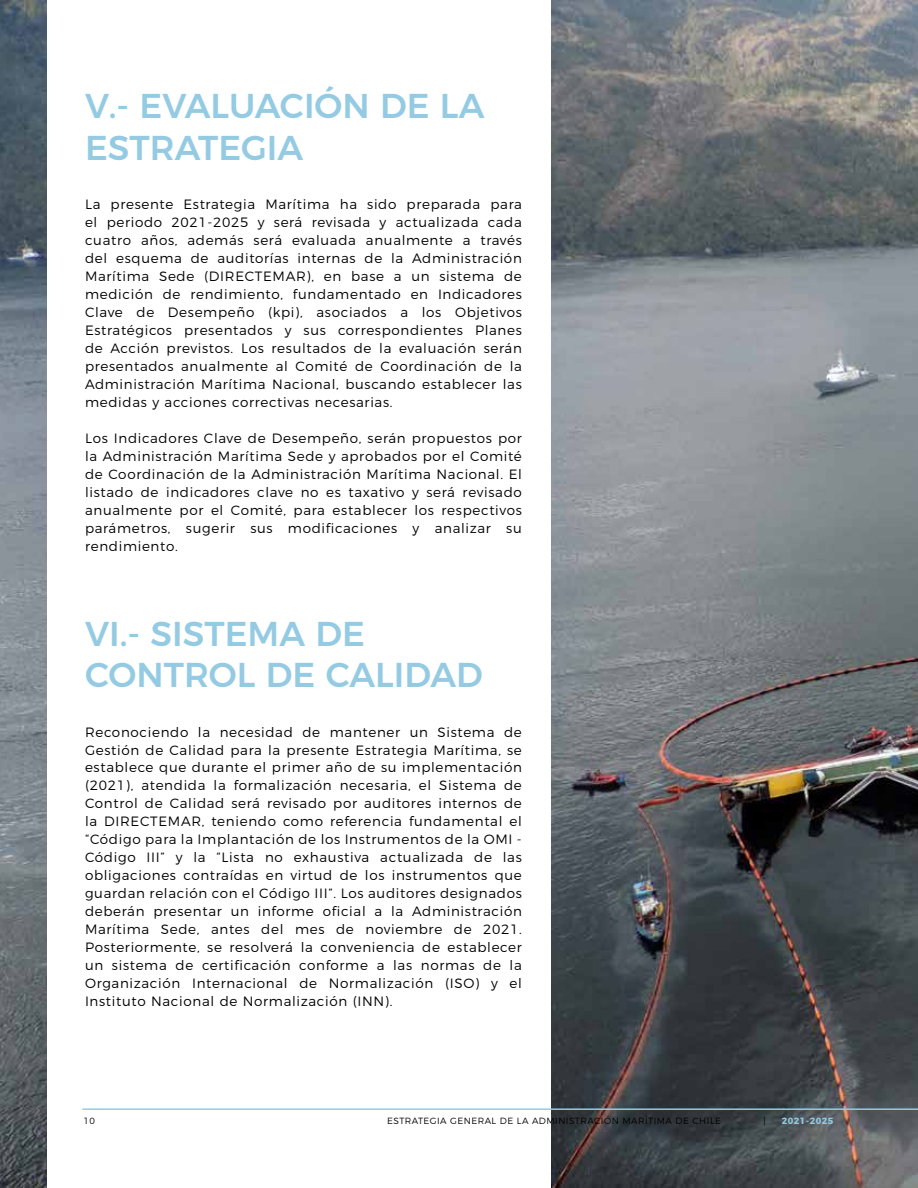
<style>
.page{position:relative;width:918px;height:1188px;background:#fff}
.page>*{position:absolute;margin:0;border:0;box-sizing:border-box;transform-origin:0 0}
.t1{font:500 34.5px/41.4px "Montserrat";color:#94cbe3}
.t2{font:300 13.5px/18px "Montserrat";letter-spacing:.05em;color:#000;text-align:justify}
.t3{font:300 9px "Montserrat";letter-spacing:.05em;color:#000}
.t4{font:700 9px "Montserrat";letter-spacing:.05em;color:#94cbe3}
</style>
<div class="page">
<img style="left:0;top:0;width:46px;height:1188px">
<img style="left:552px;top:0;width:366px;height:1188px">
<hr style="left:82px;top:1108px;width:836px;height:2px;background:#94cbe3">
<h1 class="t1" style="left:85px;top:83px;width:401px">V.- EVALUACIÓN DE LA<br>ESTRATEGIA</h1>
<p class="t2" style="left:85px;top:194px;width:438px">La presente Estrategia Marítima ha sido preparada para el periodo 2021-2025 y será revisada y actualizada cada cuatro años, además será evaluada anualmente a través del esquema de auditorías internas de la Administración Marítima Sede (DIRECTEMAR), en base a un sistema de medición de rendimiento, fundamentado en Indicadores Clave de Desempeño (kpi), asociados a los Objetivos Estratégicos presentados y sus correspondientes Planes de Acción previstos. Los resultados de la evaluación serán presentados anualmente al Comité de Coordinación de la Administración Marítima Nacional, buscando establecer las medidas y acciones correctivas necesarias.</p>
<p class="t2" style="left:85px;top:428px;width:438px">Los Indicadores Clave de Desempeño, serán propuestos por la Administración Marítima Sede y aprobados por el Comité de Coordinación de la Administración Marítima Nacional. El listado de indicadores clave no es taxativo y será revisado anualmente por el Comité, para establecer los respectivos parámetros, sugerir sus modificaciones y analizar su rendimiento.</p>
<h1 class="t1" style="left:85px;top:610px;width:399px">VI.- SISTEMA DE<br>CONTROL DE CALIDAD</h1>
<p class="t2" style="left:85px;top:722px;width:438px">Reconociendo la necesidad de mantener un Sistema de Gestión de Calidad para la presente Estrategia Marítima, se establece que durante el primer año de su implementación (2021), atendida la formalización necesaria, el Sistema de Control de Calidad será revisado por auditores internos de la DIRECTEMAR, teniendo como referencia fundamental el “Código para la Implantación de los Instrumentos de la OMI - Código III” y la “Lista no exhaustiva actualizada de las obligaciones contraídas en virtud de los instrumentos que guardan relación con el Código III”. Los auditores designados deberán presentar un informe oficial a la Administración Marítima Sede, antes del mes de noviembre de 2021.<br>Posteriormente, se resolverá la conveniencia de establecer un sistema de certificación conforme a las normas de la Organización Internacional de Normalización (ISO) y el Instituto Nacional de Normalización (INN).</p>
<p class="t3" style="left:83px;top:1114px;width:13px">10</p>
<p class="t3" style="left:387px;top:1114px;width:335px">ESTRATEGIA GENERAL DE LA ADMINISTRACIÓN MARÍTIMA DE CHILE</p>
<p class="t3" style="left:763px;top:1114px;width:4px">|</p>
<p class="t4" style="left:782px;top:1114px;width:53px">2021-2025</p>
</div>
